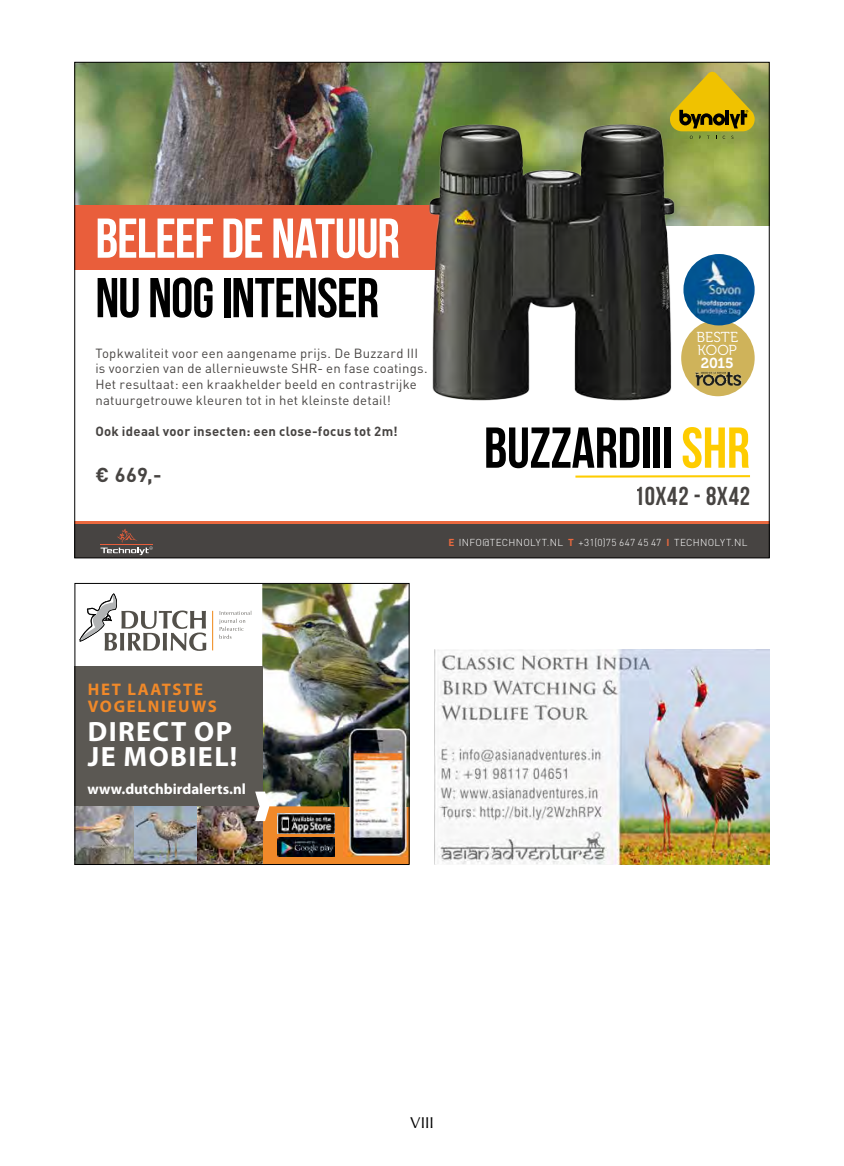
<style>
.page{position:relative;width:844px;height:1166px;background:#fff}
.page>*{position:absolute;margin:0;border:0;box-sizing:border-box;transform-origin:0 0}
.t1{font:700 57.57px "Bebas Neue";letter-spacing:-.005em;color:#000}
.t2{font:700 56px/59.5px "Bebas Neue";letter-spacing:-.02em;color:#fff}
.t3{font:700 28px/24.3px "Myriad Pro";letter-spacing:.05em;color:#fff}
.t4{font:700 25.9px "Bebas Neue";letter-spacing:.02em;color:#474442}
.t5{font:700 19.95px "DINOT";color:#474442}
.t6{font:700 16.8px/16.8px "Myriad Pro";letter-spacing:.1em;color:#f08929}
.t7{font:15.75px "Optima";color:#000}
.t8{font:700 14.88px "Myriad Pro";color:#fff}
.t9{font:14.35px/13.1px "Museo 300";letter-spacing:.005em;color:#fff;text-align:justify}
.t10{font:13.12px/15.8px "DINOT";letter-spacing:.02em;color:#474442}
.t11{font:700 13.12px "DINOT";letter-spacing:.02em;color:#474442}
.t12{font:300 9.97px "DINOT";letter-spacing:.025em;color:#fff}
.s1{color:#000}
.s2{font-family:"Museo 700"}
.s3{color:#fecc00}
.s4{font-weight:700;color:#ea693f}
</style>
<div class="page">
<img style="left:76px;top:64px;width:691px;height:161px">
<hr style="left:74px;top:521px;width:695px;height:4px;background:#ea693f">
<div style="left:74px;top:524px;width:695px;height:34px;background:#474442"></div>
<div style="left:74px;top:205px;width:381px;height:65px;background:#e95e3b"></div>
<svg style="left:669px;top:72px;width:85px;height:67px"></svg>
<svg style="left:100px;top:528px;width:53px;height:27px"></svg>
<img style="left:427px;top:115px;width:255px;height:286px">
<hr style="left:575px;top:475px;width:174px;height:3px;background:#fecc00">
<div style="left:681px;top:320px;width:73px;height:76px;background:#cfb35a;border-radius:50%"></div>
<img style="left:692px;top:371px;width:51px;height:17px">
<img style="left:683px;top:254px;width:71px;height:72px">
<img style="left:434px;top:649px;width:335px;height:216px">
<div style="left:262px;top:778px;width:147px;height:86px;background:#f08929"></div>
<img style="left:262px;top:585px;width:145px;height:221px">
<div style="left:74px;top:666px;width:188px;height:140px;background:#5b5853"></div>
<svg style="left:80px;top:594px;width:126px;height:57px"></svg>
<hr style="left:212px;top:611px;width:1px;height:39px;background:#ef8616">
<svg style="left:219px;top:611px;width:33px;height:28px"></svg>
<img style="left:343px;top:723px;width:64px;height:134px">
<img style="left:278px;top:814px;width:56px;height:19px">
<img style="left:278px;top:837px;width:56px;height:19px">
<img style="left:76px;top:806px;width:186px;height:57px">
<svg style="left:255px;top:791px;width:14px;height:30px"></svg>
<div style="left:74px;top:583px;width:335px;height:282px;border:1px solid #000"></div>
<p class="t2" style="left:95px;top:208px;width:306px">BELEEF DE NATUUR<br><span class="s1">NU NOG INTENSER</span></p>
<p class="t10" style="left:95px;top:345px;width:333px">Topkwaliteit voor een aangename prijs. De Buzzard III is voorzien van de allernieuwste SHR- en fase coatings.<br>Het resultaat: een kraakhelder beeld en contrastrijke natuurgetrouwe kleuren tot in het kleinste detail!</p>
<p class="t11" style="left:95px;top:423px;width:304px">Ook ideaal voor insecten: een close-focus tot 2m!</p>
<p class="t5" style="left:95px;top:462px;width:68px">€ 669,-</p>
<p class="t9" style="left:696px;top:331px;width:43px">BESTE KOOP <span class="s2">2015</span></p>
<p class="t1" style="left:484px;top:416px;width:267px">BUZZARDIII <span class="s3">SHR</span></p>
<h3 class="t4" style="left:634px;top:482px;width:117px">10X42 - 8X42</h3>
<p class="t12" style="left:448px;top:536px;width:300px"><span class="s4">E</span> INFO@TECHNOLYT.NL <span class="s4">T</span> +31(0)75 647 45 47 <span class="s4">I</span> TECHNOLYT.NL</p>
<p class="t6" style="left:88px;top:681px;width:131px">HET LAATSTE<br>VOGELNIEUWS</p>
<p class="t3" style="left:88px;top:720px;width:151px">DIRECT OP<br>JE MOBIEL!</p>
<p class="t8" style="left:87px;top:781px;width:160px">www.dutchbirdalerts.nl</p>
<p class="t7" style="left:410px;top:1114px;width:25px">VIII</p>
</div>
